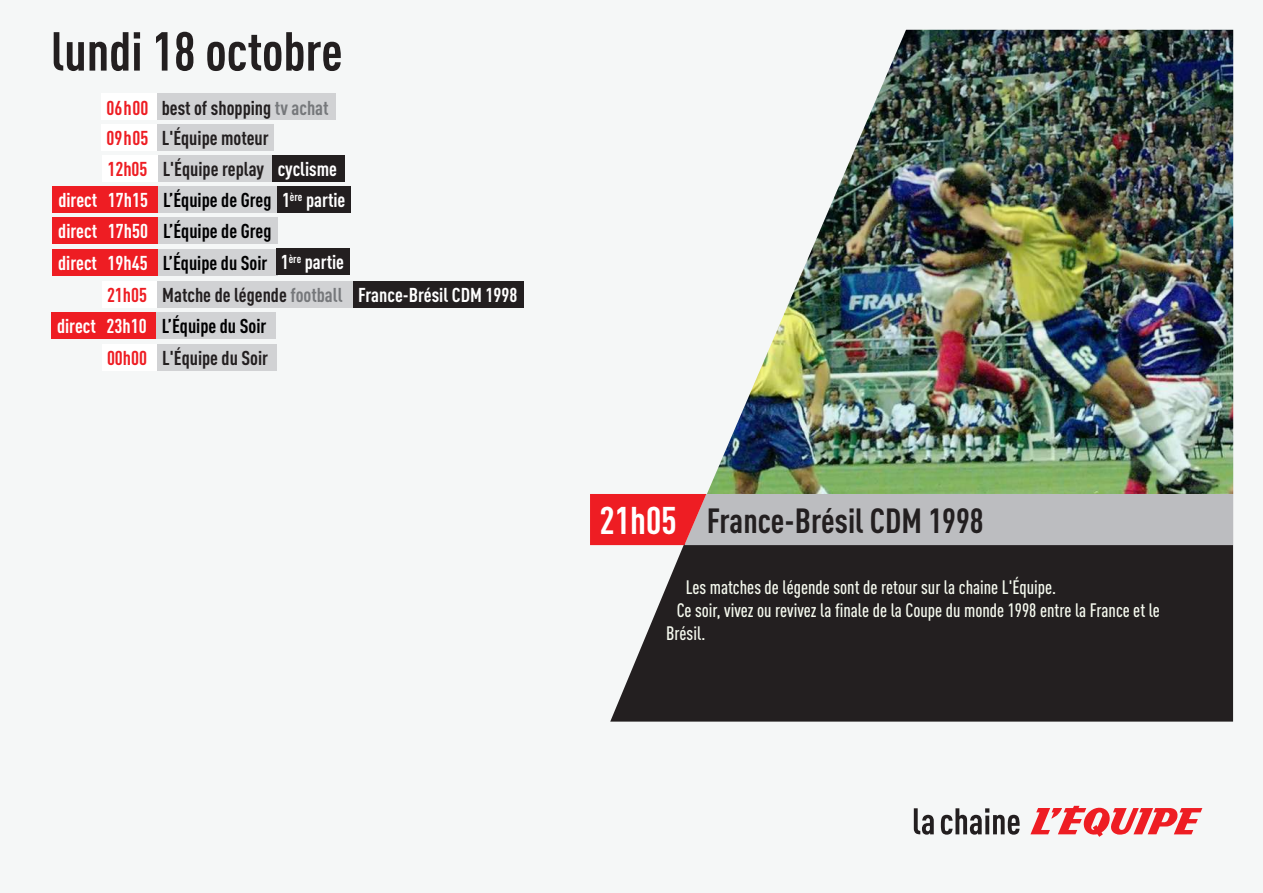
<style>
.page{position:relative;width:1263px;height:893px;background:#fff}
.page>*{position:absolute;margin:0;border:0;box-sizing:border-box;transform-origin:0 0}
.t1{font:700 condensed 54px "DINOT";color:#231f20}
.t2{font:700 condensed 34.5px "DINOT";color:#231f20}
.t3{font:700 condensed 19.8px "DINOT";color:#fff}
.t4{font:700 condensed 19.8px/30.6px "DINOT";color:#231f20}
.t5{font:700 condensed 19.8px "DINOT";color:#000001}
.t6{font:500 condensed 19.2px "DINOT";color:#f6faef}
.s1{color:#ee1d23}
.s2{color:#76787b}
.s3{color:#fff}
.s4{color:#000001}
.s5{color:#231f20}
.s6{font-size:38.1px;color:#fff}
</style>
<div class="page">
<img style="left:51px;top:29px;width:1183px;height:808px">
<h1 class="t1" style="left:51px;top:12px;width:293px">lundi 18 octobre</h1>
<p class="t4" style="left:107px;top:91px;width:223px"><span class="s1">06h00</span> best of shopping <span class="s2">tv achat<br></span><span class="s1">09h05</span> L'Équipe moteur</p>
<p class="t4" style="left:107px;top:152px;width:231px"><span class="s1">12h05</span> L'Équipe replay <span class="s3">cyclisme</span></p>
<p class="t3" style="left:58px;top:185px;width:288px">direct 17h15 <span class="s4">L’Équipe de Greg</span> 1<sup>ère</sup> partie</p>
<p class="t5" style="left:108px;top:217px;width:165px"><span class="s3">17h50</span> L’Équipe de Greg</p>
<p class="t5" style="left:58px;top:248px;width:211px"><span class="s3">direct 19h45</span> L’Équipe du Soir</p>
<p class="t3" style="left:58px;top:216px;width:40px">direct</p>
<p class="t3" style="left:281px;top:248px;width:65px">1<sup>ère</sup> partie</p>
<p class="t3" style="left:107px;top:280px;width:412px"><span class="s1">21h05</span> <span class="s5">Matche de légende</span> <span class="s2">football</span> France-Brésil CDM 1998</p>
<p class="t5" style="left:57px;top:311px;width:211px"><span class="s3">direct 23h10</span> L’Équipe du Soir</p>
<p class="t4" style="left:107px;top:341px;width:163px"><span class="s1">00h00</span> L'Équipe du Soir</p>
<h2 class="t2" style="left:599px;top:495px;width:386px"><span class="s6">21h05</span> France-Brésil CDM 1998</h2>
<p class="t6" style="left:686px;top:573px;width:372px">Les matches de légende sont de retour sur la chaine L'Équipe.</p>
<p class="t6" style="left:677px;top:596px;width:485px">Ce soir, vivez ou revivez la finale de la Coupe du monde 1998 entre la France et le</p>
<p class="t6" style="left:666px;top:619px;width:41px">Brésil.</p>
</div>
